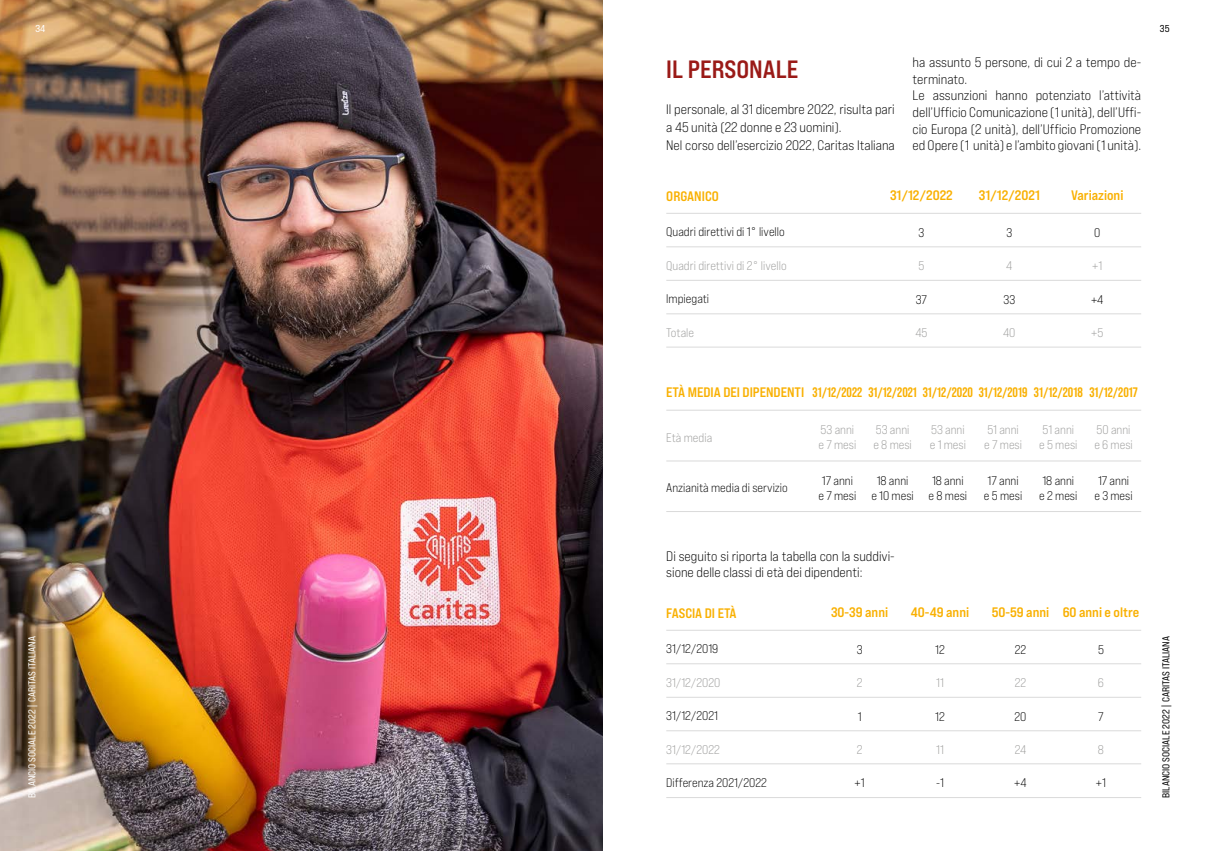
<style>
.page{position:relative;width:1205px;height:851px;background:#fff}
.page>*{position:absolute;margin:0;border:0;box-sizing:border-box;transform-origin:0 0}
.t1{font:25px "Bebas Neue Pro Exp Bd";color:#9a1a17}
.t2{font:13.75px/16.8px "Bebas Neue Pro Exp Bk";color:#000}
.t3{font:13.75px "Bebas Neue Pro Exp Bd";color:#f9b000}
.t4{font:700 13.75px "Bebas Neue Pro";color:#f9b000}
.t5{font:12.5px/15px "Bebas Neue Pro Exp Bk";color:#000}
.t6{font:12.5px/15px "Bebas Neue Pro Exp Bk";color:#9d9d9c}
.t7{font:10px "Bebas Neue Pro Exp Rg";color:#000}
.t8{font:10px "Bebas Neue Pro Exp Rg";color:#fff}
</style>
<div class="page">
<img style="left:0;top:0;width:602px;height:850px">
<hr style="left:666px;top:213px;width:475px;height:1px;background:#dadada">
<hr style="left:666px;top:630px;width:475px;height:1px;background:#dadada">
<hr style="left:666px;top:410px;width:475px;height:1px;background:#dadada">
<hr style="left:666px;top:246px;width:475px;height:1px;background:#dadada">
<hr style="left:666px;top:663px;width:475px;height:1px;background:#dadada">
<hr style="left:666px;top:460px;width:475px;height:1px;background:#dadada">
<hr style="left:666px;top:280px;width:475px;height:1px;background:#dadada">
<hr style="left:666px;top:697px;width:475px;height:1px;background:#dadada">
<hr style="left:666px;top:313px;width:475px;height:1px;background:#dadada">
<hr style="left:666px;top:730px;width:475px;height:1px;background:#dadada">
<hr style="left:666px;top:797px;width:475px;height:1px;background:#dadada">
<hr style="left:666px;top:763px;width:475px;height:1px;background:#dadada">
<hr style="left:666px;top:511px;width:475px;height:1px;background:#dadada">
<hr style="left:666px;top:347px;width:475px;height:1px;background:#dadada">
<p class="t8" style="left:35px;top:22px;width:11px">34</p>
<p class="t8" style="left:26px;top:797px;width:163px;rotate:-90deg">BILANCIO SOCIALE 2022 | CARITAS ITALIANA</p>
<h1 class="t1" style="left:666px;top:54px;width:134px">IL PERSONALE</h1>
<p class="t2" style="left:666px;top:100px;width:230px;line-height:18px">Il personale, al 31 dicembre 2022, risulta pari a 45 unità (22 donne e 23 uomini).<br>Nel corso dell’esercizio 2022, Caritas Italiana</p>
<p class="t2" style="left:912px;top:54px;width:230px">ha assunto 5 persone, di cui 2 a tempo de&shy;terminato.<br>Le assunzioni hanno potenziato l’attività dell’Ufficio Comunicazione (1 unità), dell’Uffi&shy;cio Europa (2 unità), dell’Ufficio Promozione ed Opere (1 unità) e l’ambito giovani (1 unità).</p>
<p class="t3" style="left:666px;top:187px;width:54px">ORGANICO</p>
<p class="t3" style="left:890px;top:187px;width:64px">31/12/2022</p>
<p class="t3" style="left:979px;top:187px;width:62px">31/12/2021</p>
<p class="t3" style="left:1071px;top:187px;width:54px">Variazioni</p>
<p class="t5" style="left:666px;top:224px;width:120px">Quadri direttivi di 1° livello</p>
<p class="t6" style="left:666px;top:258px;width:122px">Quadri direttivi di 2° livello</p>
<p class="t5" style="left:666px;top:291px;width:44px">Impiegati</p>
<p class="t6" style="left:666px;top:324px;width:29px">Totale</p>
<p class="t5" style="left:918px;top:224px;width:7px">3</p>
<p class="t5" style="left:1006px;top:224px;width:7px">3</p>
<p class="t6" style="left:918px;top:258px;width:7px">5</p>
<p class="t6" style="left:1006px;top:258px;width:8px">4</p>
<p class="t5" style="left:916px;top:291px;width:13px">37</p>
<p class="t5" style="left:1003px;top:291px;width:13px">33</p>
<p class="t6" style="left:915px;top:325px;width:14px">45</p>
<p class="t6" style="left:1003px;top:325px;width:14px">40</p>
<p class="t5" style="left:1094px;top:224px;width:8px">0</p>
<p class="t6" style="left:1092px;top:258px;width:12px">+1</p>
<p class="t5" style="left:1091px;top:291px;width:14px">+4</p>
<p class="t6" style="left:1091px;top:325px;width:14px">+5</p>
<p class="t3" style="left:666px;top:384px;width:139px">ETÀ MEDIA DEI DIPENDENTI</p>
<p class="t4" style="left:812px;top:384px;width:327px">31/12/2022 31/12/2021 31/12/2020 31/12/2019 31/12/2018 31/12/2017</p>
<p class="t6" style="left:666px;top:429px;width:48px">Età media</p>
<p class="t5" style="left:666px;top:480px;width:123px">Anzianità media di servizio</p>
<p class="t6" style="left:818px;top:422px;width:39px">53 anni e 7 mesi</p>
<p class="t5" style="left:818px;top:473px;width:39px">17 anni e 7 mesi</p>
<p class="t6" style="left:873px;top:422px;width:40px">53 anni e 8 mesi</p>
<p class="t5" style="left:871px;top:473px;width:44px;text-align:center">18 anni<br>e 10 mesi</p>
<p class="t6" style="left:930px;top:422px;width:38px">53 anni e 1 mesi</p>
<p class="t5" style="left:928px;top:473px;width:40px">18 anni e 8 mesi</p>
<p class="t6" style="left:984px;top:422px;width:39px">51 anni e 7 mesi</p>
<p class="t5" style="left:984px;top:473px;width:40px">17 anni e 5 mesi</p>
<p class="t6" style="left:1039px;top:422px;width:40px">51 anni e 5 mesi</p>
<p class="t5" style="left:1039px;top:473px;width:40px">18 anni e 2 mesi</p>
<p class="t6" style="left:1094px;top:422px;width:40px">50 anni e 6 mesi</p>
<p class="t5" style="left:1094px;top:473px;width:40px">17 anni e 3 mesi</p>
<p class="t7" style="left:1160px;top:22px;width:11px">35</p>
<p class="t2" style="left:666px;top:547px;width:230px">Di seguito si riporta la tabella con la suddivi&shy;sione delle classi di età dei dipendenti:</p>
<p class="t3" style="left:666px;top:604px;width:72px">FASCIA DI ETÀ</p>
<p class="t3" style="left:831px;top:604px;width:59px">30-39 anni</p>
<p class="t3" style="left:992px;top:604px;width:59px">50-59 anni</p>
<p class="t3" style="left:911px;top:604px;width:60px">40-49 anni</p>
<p class="t3" style="left:1062px;top:604px;width:78px">60 anni e oltre</p>
<p class="t5" style="left:666px;top:641px;width:54px">31/12/2019</p>
<p class="t5" style="left:856px;top:641px;width:7px">3</p>
<p class="t5" style="left:1015px;top:641px;width:13px">22</p>
<p class="t5" style="left:935px;top:641px;width:11px">12</p>
<p class="t5" style="left:1098px;top:641px;width:7px">5</p>
<p class="t6" style="left:666px;top:674px;width:56px">31/12/2020</p>
<p class="t6" style="left:857px;top:674px;width:7px">2</p>
<p class="t6" style="left:1015px;top:674px;width:13px">22</p>
<p class="t6" style="left:936px;top:674px;width:9px">11</p>
<p class="t6" style="left:1098px;top:674px;width:8px">6</p>
<p class="t5" style="left:666px;top:708px;width:53px">31/12/2021</p>
<p class="t5" style="left:858px;top:708px;width:5px">1</p>
<p class="t5" style="left:1014px;top:708px;width:13px">20</p>
<p class="t5" style="left:935px;top:708px;width:11px">12</p>
<p class="t5" style="left:1098px;top:708px;width:7px">7</p>
<p class="t6" style="left:666px;top:741px;width:55px">31/12/2022</p>
<p class="t6" style="left:857px;top:741px;width:7px">2</p>
<p class="t6" style="left:1015px;top:741px;width:13px">24</p>
<p class="t6" style="left:936px;top:741px;width:9px">11</p>
<p class="t6" style="left:1098px;top:741px;width:8px">8</p>
<p class="t5" style="left:666px;top:774px;width:102px">Differenza 2021/2022</p>
<p class="t5" style="left:854px;top:774px;width:12px">+1</p>
<p class="t5" style="left:1014px;top:774px;width:14px">+4</p>
<p class="t5" style="left:936px;top:774px;width:9px">-1</p>
<p class="t5" style="left:1096px;top:774px;width:12px">+1</p>
<p class="t7" style="left:1160px;top:797px;width:163px;rotate:-90deg">BILANCIO SOCIALE 2022 | CARITAS ITALIANA</p>
</div>
